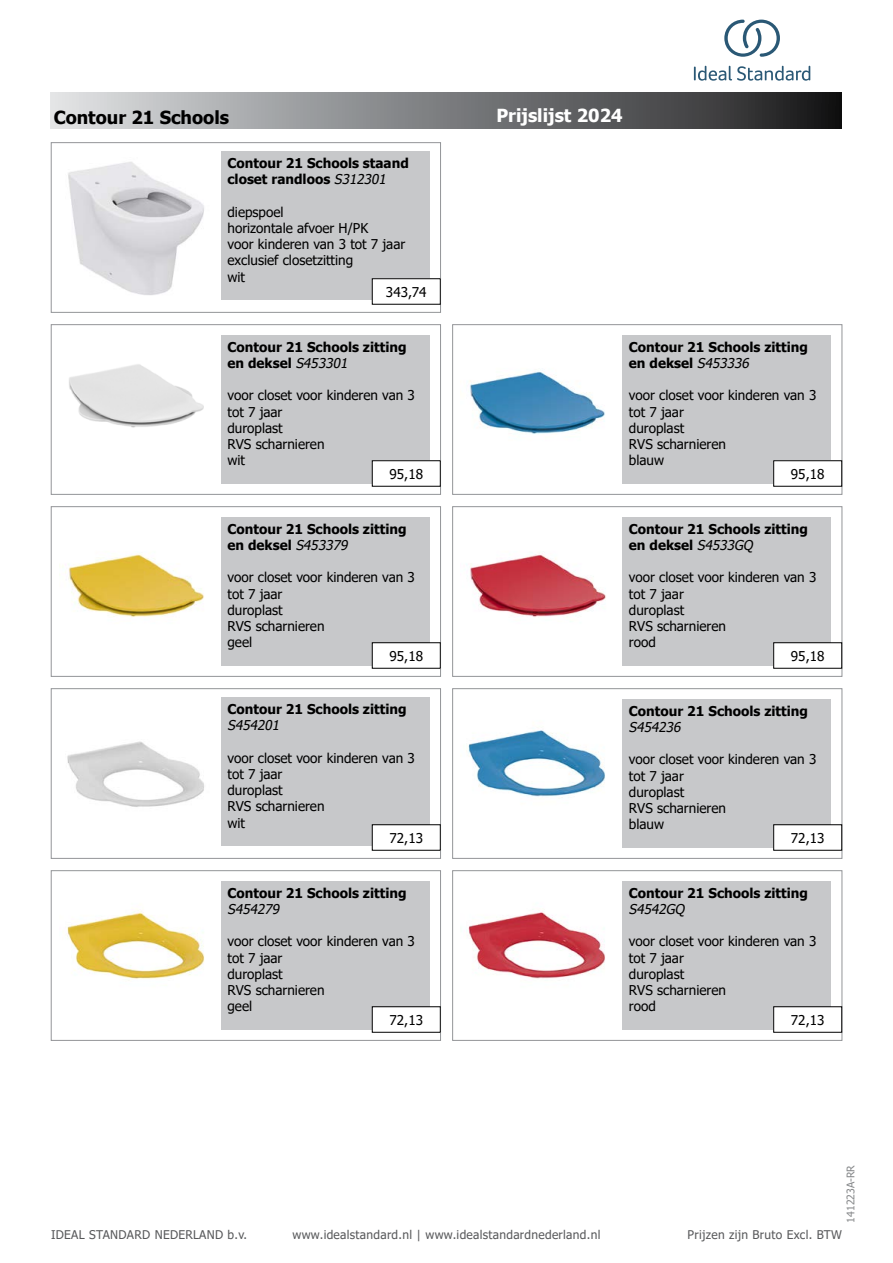
<style>
.page{position:relative;width:893px;height:1263px;background:#fff}
.page>*{position:absolute;margin:0;border:0;box-sizing:border-box;transform-origin:0 0}
.t1{font:700 18px "Tahoma";color:#000}
.t2{font:700 18px "Tahoma";color:#fff}
.t3{font:13.5px/16.2px "Tahoma";color:#000}
.t4{font:700 13.5px/16.2px "Tahoma";color:#000}
.t5{font:italic 13.5px "Tahoma";color:#000}
.t6{font:12px "Tahoma";letter-spacing:.025em;color:#58595b}
.t7{font:10.5px "Tahoma";color:#86888a}
.s1{font-weight:400;font-style:italic}
</style>
<div class="page">
<div style="left:51px;top:92px;width:791px;height:37px;background:linear-gradient(to right,#dee1e3,#1a1a1b)"></div>
<div style="left:51px;top:142px;width:390px;height:171px;border:1px solid #939598"></div>
<div style="left:51px;top:324px;width:390px;height:171px;border:1px solid #939598"></div>
<div style="left:51px;top:506px;width:390px;height:170px;border:1px solid #939598"></div>
<img style="left:62px;top:554px;width:142px;height:63px">
<div style="left:221px;top:517px;width:209px;height:149px;background:#c7c8ca"></div>
<img style="left:69px;top:364px;width:135px;height:64px">
<div style="left:221px;top:335px;width:209px;height:149px;background:#c7c8ca"></div>
<img style="left:68px;top:162px;width:136px;height:133px">
<div style="left:221px;top:151px;width:209px;height:149px;background:#c7c8ca"></div>
<div style="left:452px;top:870px;width:390px;height:170px;border:1px solid #939598"></div>
<img style="left:466px;top:912px;width:139px;height:67px">
<div style="left:622px;top:881px;width:209px;height:149px;background:#c7c8ca"></div>
<div style="left:452px;top:688px;width:390px;height:170px;border:1px solid #939598"></div>
<img style="left:468px;top:730px;width:137px;height:67px">
<div style="left:622px;top:699px;width:209px;height:149px;background:#c7c8ca"></div>
<div style="left:51px;top:688px;width:390px;height:170px;border:1px solid #939598"></div>
<div style="left:51px;top:870px;width:390px;height:170px;border:1px solid #939598"></div>
<img style="left:67px;top:909px;width:138px;height:72px">
<div style="left:221px;top:881px;width:209px;height:149px;background:#c7c8ca"></div>
<img style="left:67px;top:741px;width:137px;height:66px">
<div style="left:221px;top:697px;width:209px;height:149px;background:#c7c8ca"></div>
<div style="left:452px;top:506px;width:390px;height:170px;border:1px solid #939598"></div>
<img style="left:466px;top:554px;width:140px;height:63px">
<div style="left:622px;top:517px;width:209px;height:149px;background:#c7c8ca"></div>
<div style="left:452px;top:324px;width:390px;height:171px;border:1px solid #939598"></div>
<img style="left:469px;top:371px;width:136px;height:63px">
<div style="left:622px;top:335px;width:209px;height:149px;background:#c7c8ca"></div>
<div style="left:372px;top:279px;width:68px;height:25px;background:#fff"></div>
<div style="left:372px;top:643px;width:68px;height:25px;background:#fff"></div>
<div style="left:372px;top:642px;width:68px;height:26px;border:1px solid #000"></div>
<div style="left:372px;top:461px;width:68px;height:25px;background:#fff"></div>
<div style="left:372px;top:460px;width:68px;height:26px;border:1px solid #000"></div>
<div style="left:774px;top:643px;width:68px;height:25px;background:#fff"></div>
<div style="left:773px;top:642px;width:69px;height:26px;border:1px solid #000"></div>
<div style="left:774px;top:461px;width:68px;height:25px;background:#fff"></div>
<div style="left:773px;top:460px;width:69px;height:26px;border:1px solid #000"></div>
<div style="left:372px;top:825px;width:68px;height:25px;background:#fff"></div>
<div style="left:372px;top:824px;width:68px;height:26px;border:1px solid #000"></div>
<div style="left:372px;top:1007px;width:68px;height:25px;background:#fff"></div>
<div style="left:372px;top:1006px;width:68px;height:26px;border:1px solid #000"></div>
<div style="left:774px;top:825px;width:68px;height:25px;background:#fff"></div>
<div style="left:773px;top:824px;width:69px;height:26px;border:1px solid #000"></div>
<div style="left:774px;top:1007px;width:68px;height:25px;background:#fff"></div>
<div style="left:773px;top:1006px;width:69px;height:26px;border:1px solid #000"></div>
<svg style="left:694px;top:66px;width:116px;height:15px"></svg>
<svg style="left:724px;top:20px;width:56px;height:37px"></svg>
<h1 class="t1" style="left:54px;top:105px;width:177px">Contour 21 Schools</h1>
<h1 class="t2" style="left:496px;top:103px;width:128px">Prijslijst 2024</h1>
<p class="t4" style="left:227px;top:156px;width:183px">Contour 21 Schools staand closet randloos <span class="s1">S312301</span></p>
<p class="t3" style="left:227px;top:204px;width:179px">diepspoel<br>horizontale afvoer H/PK<br>voor kinderen van 3 tot 7 jaar exclusief closetzitting<br>wit</p>
<p class="t3" style="left:386px;top:284px;width:42px">343,74</p>
<p class="t4" style="left:227px;top:339px;width:181px">Contour 21 Schools zitting en deksel <span class="s1">S453301</span></p>
<p class="t3" style="left:227px;top:388px;width:189px">voor closet voor kinderen van 3 tot 7 jaar<br>duroplast<br>RVS scharnieren<br>wit</p>
<p class="t4" style="left:629px;top:339px;width:181px">Contour 21 Schools zitting en deksel <span class="s1">S453336</span></p>
<p class="t3" style="left:629px;top:388px;width:189px">voor closet voor kinderen van 3 tot 7 jaar<br>duroplast<br>RVS scharnieren<br>blauw</p>
<p class="t3" style="left:389px;top:466px;width:35px">95,18</p>
<p class="t3" style="left:791px;top:466px;width:35px">95,18</p>
<p class="t4" style="left:227px;top:521px;width:181px">Contour 21 Schools zitting en deksel <span class="s1">S453379</span></p>
<p class="t3" style="left:227px;top:570px;width:189px">voor closet voor kinderen van 3 tot 7 jaar<br>duroplast<br>RVS scharnieren<br>geel</p>
<p class="t3" style="left:389px;top:648px;width:35px">95,18</p>
<p class="t4" style="left:629px;top:521px;width:181px">Contour 21 Schools zitting en deksel <span class="s1">S4533GQ</span></p>
<p class="t3" style="left:629px;top:570px;width:189px">voor closet voor kinderen van 3 tot 7 jaar<br>duroplast<br>RVS scharnieren<br>rood</p>
<p class="t3" style="left:791px;top:648px;width:35px">95,18</p>
<p class="t4" style="left:227px;top:702px;width:181px">Contour 21 Schools zitting</p>
<p class="t5" style="left:227px;top:716px;width:57px">S454201</p>
<p class="t3" style="left:227px;top:750px;width:189px">voor closet voor kinderen van 3 tot 7 jaar<br>duroplast<br>RVS scharnieren<br>wit</p>
<p class="t4" style="left:629px;top:703px;width:181px">Contour 21 Schools zitting</p>
<p class="t5" style="left:629px;top:718px;width:57px">S454236</p>
<p class="t3" style="left:629px;top:752px;width:189px">voor closet voor kinderen van 3 tot 7 jaar<br>duroplast<br>RVS scharnieren<br>blauw</p>
<p class="t3" style="left:389px;top:830px;width:35px">72,13</p>
<p class="t3" style="left:791px;top:830px;width:35px">72,13</p>
<p class="t4" style="left:227px;top:885px;width:181px">Contour 21 Schools zitting</p>
<p class="t5" style="left:227px;top:900px;width:57px">S454279</p>
<p class="t3" style="left:227px;top:934px;width:189px">voor closet voor kinderen van 3 tot 7 jaar<br>duroplast<br>RVS scharnieren<br>geel</p>
<p class="t3" style="left:389px;top:1012px;width:35px">72,13</p>
<p class="t4" style="left:629px;top:885px;width:181px">Contour 21 Schools zitting</p>
<p class="t5" style="left:629px;top:900px;width:61px">S4542GQ</p>
<p class="t3" style="left:629px;top:934px;width:189px">voor closet voor kinderen van 3 tot 7 jaar<br>duroplast<br>RVS scharnieren<br>rood</p>
<p class="t3" style="left:791px;top:1012px;width:35px">72,13</p>
<p class="t7" style="left:844px;top:1222px;width:59px;rotate:-90deg">141223A-RR</p>
<p class="t6" style="left:51px;top:1227px;width:198px">IDEAL STANDARD NEDERLAND b.v.</p>
<p class="t6" style="left:292px;top:1227px;width:309px">www.idealstandard.nl | www.idealstandardnederland.nl</p>
<p class="t6" style="left:688px;top:1227px;width:156px">Prijzen zijn Bruto Excl. BTW</p>
</div>
